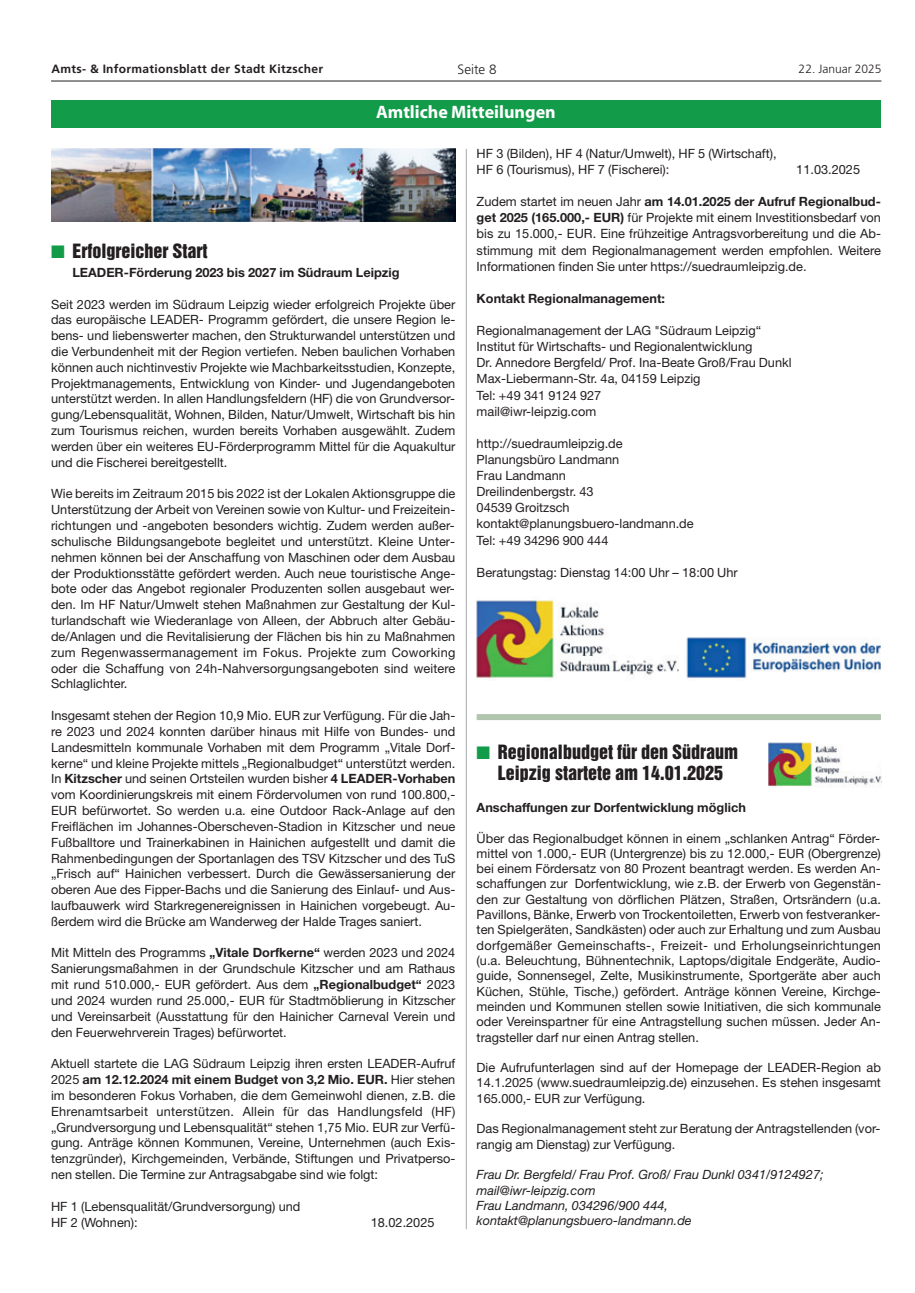
<style>
.page{position:relative;width:915px;height:1293px;background:#fff}
.page>*{position:absolute;margin:0;border:0;box-sizing:border-box;transform-origin:0 0}
.t1{font:18px/21px "Helvetica Inserat";color:#231f20;text-align:center}
.t2{font:700 18px "Myriad";color:#fff}
.t3{font:300 13.5px "Frutiger";color:#231f20}
.t4{font:12.75px/15.8px "Helvetica Neue";color:#231f20;text-align:justify}
.t5{font:italic 12.75px/15.3px "Helvetica Neue";color:#231f20}
.t6{font:700 12.75px "Helvetica Neue";color:#231f20}
.t7{font:700 12px "Frutiger";letter-spacing:.025em;color:#231f20}
.t8{font:300 12px "Frutiger";color:#231f20}
.s1{color:#129b49}
.s2{font-weight:700}
</style>
<div class="page">
<hr style="left:51px;top:81px;width:830px;height:1px;background:#231f20">
<div style="left:51px;top:100px;width:829px;height:28px;background:#129b49"></div>
<img style="left:51px;top:149px;width:404px;height:73px">
<img style="left:476px;top:600px;width:202px;height:78px">
<img style="left:768px;top:742px;width:113px;height:45px">
<img style="left:686px;top:637px;width:194px;height:43px">
<hr style="left:466px;top:149px;width:1px;height:1080px;background:#a8a9ad">
<div style="left:476px;top:714px;width:404px;height:6px;background:#b2c5af"></div>
<p class="t7" style="left:52px;top:64px;width:273px">Amts- &amp; Informationsblatt der Stadt Kitzscher</p>
<p class="t3" style="left:457px;top:64px;width:41px">Seite 8</p>
<p class="t8" style="left:798px;top:64px;width:84px">22. Januar 2025</p>
<h1 class="t2" style="left:376px;top:106px;width:181px">Amtliche Mitteilungen</h1>
<h1 class="t1" style="left:51px;top:241px;width:158px"><span class="s1">■</span> Erfolgreicher Start</h1>
<p class="t6" style="left:72px;top:268px;width:329px">LEADER-Förderung 2023 bis 2027 im Südraum Leipzig</p>
<p class="t4" style="left:51px;top:297px;width:405px">Seit 2023 werden im Südraum Leipzig wieder erfolgreich Projekte über das europäische LEADER- Programm gefördert, die unsere Region le&shy;bens- und liebenswerter machen, den Strukturwandel unterstützen und die Verbundenheit mit der Region vertiefen. Neben baulichen Vorhaben können auch nichtinvestiv Projekte wie Machbarkeitsstudien, Konzepte, Projektmanagements, Entwicklung von Kinder- und Jugendangeboten unterstützt werden. In allen Handlungsfeldern (HF) die von Grundversor&shy;gung/Lebensqualität, Wohnen, Bilden, Natur/Umwelt, Wirtschaft bis hin zum Tourismus reichen, wurden bereits Vorhaben ausgewählt. Zudem werden über ein weiteres EU-Förderprogramm Mittel für die Aquakultur und die Fischerei bereitgestellt.</p>
<p class="t4" style="left:51px;top:487px;width:405px">Wie bereits im Zeitraum 2015 bis 2022 ist der Lokalen Aktionsgruppe die Unterstützung der Arbeit von Vereinen sowie von Kultur- und Freizeitein&shy;richtungen und -angeboten besonders wichtig. Zudem werden außer&shy;schulische Bildungsangebote begleitet und unterstützt. Kleine Unter&shy;nehmen können bei der Anschaffung von Maschinen oder dem Ausbau der Produktionsstätte gefördert werden. Auch neue touristische Ange&shy;bote oder das Angebot regionaler Produzenten sollen ausgebaut wer&shy;den. Im HF Natur/Umwelt stehen Maßnahmen zur Gestaltung der Kul&shy;turlandschaft wie Wiederanlage von Alleen, der Abbruch alter Gebäu&shy;de/Anlagen und die Revitalisierung der Flächen bis hin zu Maßnahmen zum Regenwassermanagement im Fokus. Projekte zum Coworking oder die Schaffung von 24h-Nahversorgungsangeboten sind weitere Schlaglichter.</p>
<p class="t4" style="left:51px;top:709px;width:405px">Insgesamt stehen der Region 10,9 Mio. EUR zur Verfügung. Für die Jah&shy;re 2023 und 2024 konnten darüber hinaus mit Hilfe von Bundes- und Landesmitteln kommunale Vorhaben mit dem Programm „Vitale Dorf&shy;kerne“ und kleine Projekte mittels „Regionalbudget“ unterstützt werden.<br>In <span class="s2">Kitzscher</span> und seinen Ortsteilen wurden bisher <span class="s2">4 LEADER-Vorhaben </span>vom Koordinierungskreis mit einem Fördervolumen von rund 100.800,- EUR befürwortet. So werden u.a. eine Outdoor Rack-Anlage auf den Freiflächen im Johannes-Oberscheven-Stadion in Kitzscher und neue Fußballtore und Trainerkabinen in Hainichen aufgestellt und damit die Rahmenbedingungen der Sportanlagen des TSV Kitzscher und des TuS „Frisch auf“ Hainichen verbessert. Durch die Gewässersanierung der oberen Aue des Fipper-Bachs und die Sanierung des Einlauf- und Aus&shy;laufbauwerk wird Starkregenereignissen in Hainichen vorgebeugt. Au&shy;ßerdem wird die Brücke am Wanderweg der Halde Trages saniert.</p>
<p class="t4" style="left:51px;top:946px;width:405px">Mit Mitteln des Programms <span class="s2">„Vitale Dorfkerne“</span> werden 2023 und 2024<br>Sanierungsmaßahmen in der Grundschule Kitzscher und am Rathaus mit rund 510.000,- EUR gefördert. Aus dem <span class="s2">„Regionalbudget“</span> 2023 und 2024 wurden rund 25.000,- EUR für Stadtmöblierung in Kitzscher und Vereinsarbeit (Ausstattung für den Hainicher Carneval Verein und den Feuerwehrverein Trages) befürwortet.</p>
<p class="t4" style="left:51px;top:1057px;width:405px">Aktuell startete die LAG Südraum Leipzig ihren ersten LEADER-Aufruf 2025 <span class="s2">am 12.12.2024 mit einem Budget von 3,2 Mio. EUR.</span> Hier stehen im besonderen Fokus Vorhaben, die dem Gemeinwohl dienen, z.B. die Ehrenamtsarbeit unterstützen. Allein für das Handlungsfeld (HF) „Grundversorgung und Lebensqualität“ stehen 1,75 Mio. EUR zur Verfü&shy;gung. Anträge können Kommunen, Vereine, Unternehmen (auch Exis&shy;tenzgründer), Kirchgemeinden, Verbände, Stiftungen und Privatperso&shy;nen stellen. Die Termine zur Antragsabgabe sind wie folgt:</p>
<p class="t4" style="left:51px;top:1199px;width:251px">HF 1 (Lebensqualität/Grundversorgung) und<br>HF 2 (Wohnen):</p>
<p class="t4" style="left:370px;top:1215px;width:65px">18.02.2025</p>
<p class="t4" style="left:476px;top:147px;width:301px">HF 3 (Bilden), HF 4 (Natur/Umwelt), HF 5 (Wirtschaft),<br>HF 6 (Tourismus), HF 7 (Fischerei):</p>
<p class="t4" style="left:796px;top:163px;width:65px">11.03.2025</p>
<p class="t4" style="left:476px;top:195px;width:405px">Zudem startet im neuen Jahr <span class="s2">am 14.01.2025 der Aufruf Regionalbud&shy;get 2025 (165.000,- EUR)</span> für Projekte mit einem Investitionsbedarf von bis zu 15.000,- EUR. Eine frühzeitige Antragsvorbereitung und die Ab&shy;stimmung mit dem Regionalmanagement werden empfohlen. Weitere Informationen finden Sie unter https://suedraumleipzig.de.</p>
<p class="t6" style="left:476px;top:294px;width:190px">Kontakt Regionalmanagement:</p>
<p class="t4" style="left:476px;top:324px;width:316px;text-align:left">Regionalmanagement der LAG "Südraum Leipzig“ Institut für Wirtschafts- und Regionalentwicklung<br>Dr. Annedore Bergfeld/ Prof. Ina-Beate Groß/Frau Dunkl Max-Liebermann-Str. 4a, 04159 Leipzig<br>Tel: +49 341 9124 927<br>mail@iwr-leipzig.com</p>
<p class="t4" style="left:476px;top:436px;width:218px;text-align:left">http://suedraumleipzig.de<br>Planungsbüro Landmann<br>Frau Landmann<br>Dreilindenbergstr. 43<br>04539 Groitzsch kontakt@planungsbuero-landmann.de<br>Tel: +49 34296 900 444</p>
<p class="t4" style="left:476px;top:565px;width:262px">Beratungstag: Dienstag 14:00 Uhr – 18:00 Uhr</p>
<h1 class="t1" style="left:476px;top:742px;width:263px"><span class="s1">■</span> Regionalbudget für den Südraum<br>Leipzig startete am 14.01.2025</h1>
<p class="t6" style="left:476px;top:803px;width:271px">Anschaffungen zur Dorfentwicklung möglich</p>
<p class="t4" style="left:476px;top:831px;width:406px;line-height:15.3px">Über das Regionalbudget können in einem „schlanken Antrag“ Förder&shy;mittel von 1.000,- EUR (Untergrenze) bis zu 12.000,- EUR (Obergrenze) bei einem Fördersatz von 80 Prozent beantragt werden. Es werden An&shy;schaffungen zur Dorfentwicklung, wie z.B. der Erwerb von Gegenstän&shy;den zur Gestaltung von dörflichen Plätzen, Straßen, Ortsrändern (u.a.<br>Pavillons, Bänke, Erwerb von Trockentoiletten, Erwerb von festveranker&shy;ten Spielgeräten, Sandkästen) oder auch zur Erhaltung und zum Ausbau dorfgemäßer Gemeinschafts-, Freizeit- und Erholungseinrichtungen (u.a. Beleuchtung, Bühnentechnik, Laptops/digitale Endgeräte, Audio&shy;guide, Sonnensegel, Zelte, Musikinstrumente, Sportgeräte aber auch Küchen, Stühle, Tische,) gefördert. Anträge können Vereine, Kirchge&shy;meinden und Kommunen stellen sowie Initiativen, die sich kommunale oder Vereinspartner für eine Antragstellung suchen müssen. Jeder An&shy;tragsteller darf nur einen Antrag stellen.</p>
<p class="t4" style="left:476px;top:1061px;width:405px;line-height:15.3px">Die Aufrufunterlagen sind auf der Homepage der LEADER-Region ab 14.1.2025 (www.suedraumleipzig.de) einzusehen. Es stehen insgesamt 165.000,- EUR zur Verfügung.</p>
<p class="t4" style="left:476px;top:1122px;width:405px;line-height:15.3px">Das Regionalmanagement steht zur Beratung der Antragstellenden (vor&shy;rangig am Dienstag) zur Verfügung.</p>
<p class="t5" style="left:476px;top:1168px;width:348px">Frau Dr. Bergfeld/ Frau Prof. Groß/ Frau Dunkl 0341/9124927; mail@iwr-leipzig.com<br>Frau Landmann, 034296/900 444, kontakt@planungsbuero-landmann.de</p>
</div>
